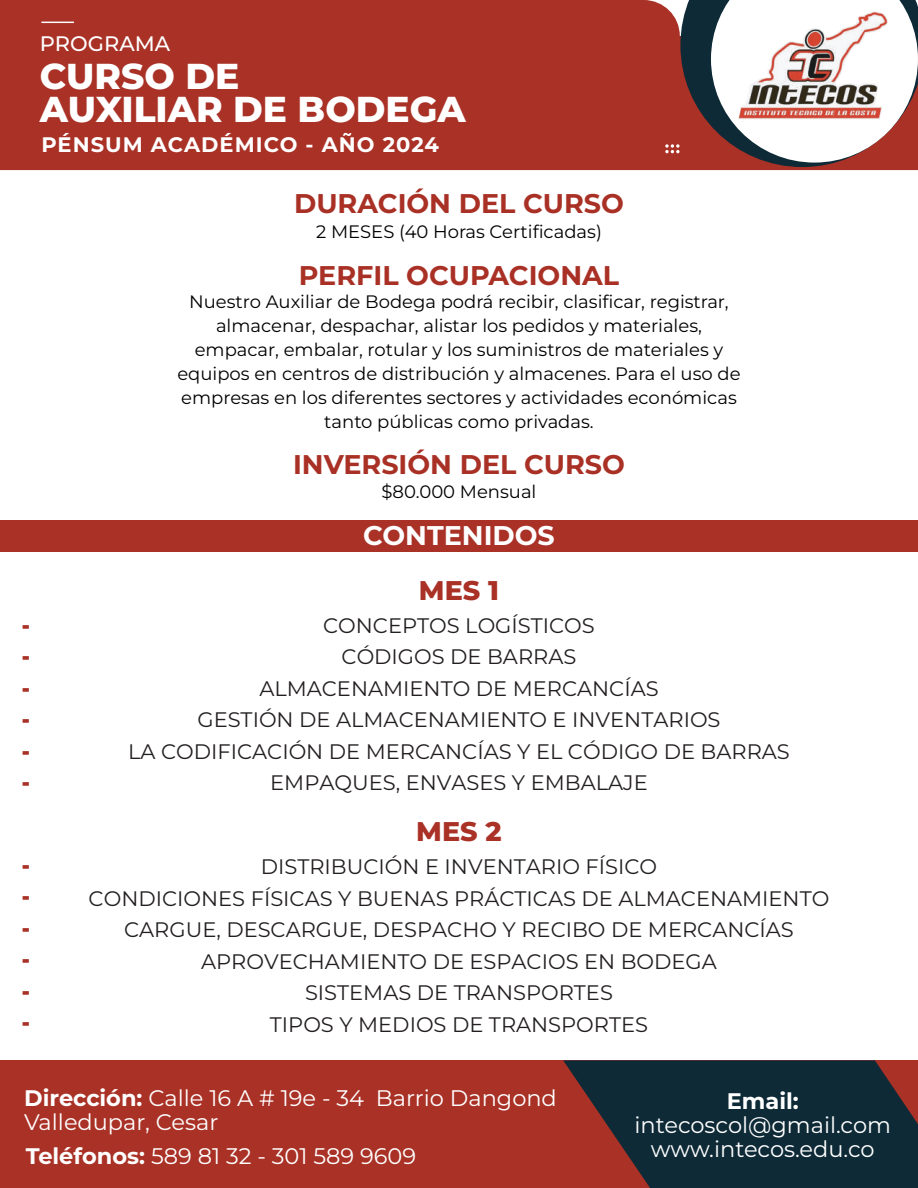
<style>
.page{position:relative;width:918px;height:1188px;background:#fff}
.page>*{position:absolute;margin:0;border:0;box-sizing:border-box;transform-origin:0 0}
.t1{font:800 36px/33px "Montserrat";color:#fff}
.t2{font:700 27px "Montserrat";color:#a93025}
.t3{font:700 27px "Montserrat";color:#fff}
.t4{font:800 27px "Montserrat";color:#a93126}
.t5{font:22.5px/24px "Montserrat";color:#fff}
.t6{font:700 22.5px "Montserrat";color:#fff}
.t7{font:21px/31.5px "Montserrat";color:#231f20;text-align:center}
.t8{font:700 21px "Montserrat";letter-spacing:.05em;color:#fff}
.t9{font:900 21px/31.5px "Montserrat";color:#a93126;text-align:justify}
.t10{font:500 21px "Montserrat";color:#fff}
.t11{font:18px/24px "Montserrat";color:#000;text-align:center}
.s1{font-weight:700}
</style>
<div class="page">
<div style="left:0;top:0;width:918px;height:170px;background:#a93126"></div>
<hr style="left:41px;top:22px;width:33px;height:1px;background:#fff">
<svg style="left:665px;top:0;width:253px;height:167px"></svg>
<div style="left:0;top:1060px;width:918px;height:128px;background:#a93126"></div>
<svg style="left:563px;top:1060px;width:355px;height:128px;fill:#0e2a37"></svg>
<div style="left:0;top:520px;width:918px;height:31px;background:#a93126"></div>
<p class="t10" style="left:40px;top:29px;width:132px">PROGRAMA</p>
<h1 class="t1" style="left:40px;top:57px;width:427px">CURSO DE<br>AUXILIAR DE BODEGA</h1>
<p class="t8" style="left:41px;top:129px;width:399px">PÉNSUM ACADÉMICO - AÑO 2024</p>
<p class="t2" style="left:294px;top:184px;width:331px">DURACIÓN DEL CURSO</p>
<p class="t11" style="left:316px;top:219px;width:287px">2 MESES (40 Horas Certificadas)</p>
<p class="t9" style="left:22px;top:608px;width:10px">- - - - - -</p>
<p class="t9" style="left:22px;top:848px;width:10px">- - - - - -</p>
<p class="t2" style="left:299px;top:256px;width:322px">PERFIL OCUPACIONAL</p>
<p class="t11" style="left:177px;top:289px;width:565px">Nuestro Auxiliar de Bodega podrá recibir, clasificar, registrar, almacenar, despachar, alistar los pedidos y materiales, empacar, embalar, rotular y los suministros de materiales y equipos en centros de distribución y almacenes. Para el uso de empresas en los diferentes sectores y actividades económicas tanto públicas como privadas.</p>
<p class="t2" style="left:293px;top:444px;width:333px">INVERSIÓN DEL CURSO</p>
<p class="t11" style="left:382px;top:479px;width:156px">$80.000 Mensual</p>
<p class="t3" style="left:363px;top:516px;width:193px">CONTENIDOS</p>
<p class="t4" style="left:419px;top:571px;width:82px">MES 1</p>
<p class="t7" style="left:128px;top:609px;width:663px">CONCEPTOS LOGÍSTICOS<br>CÓDIGOS DE BARRAS<br>ALMACENAMIENTO DE MERCANCÍAS<br>GESTIÓN DE ALMACENAMIENTO E INVENTARIOS<br>LA CODIFICACIÓN DE MERCANCÍAS Y EL CÓDIGO DE BARRAS<br>EMPAQUES, ENVASES Y EMBALAJE</p>
<p class="t4" style="left:416px;top:812px;width:87px">MES 2</p>
<p class="t7" style="left:89px;top:850px;width:742px">DISTRIBUCIÓN E INVENTARIO FÍSICO<br>CONDICIONES FÍSICAS Y BUENAS PRÁCTICAS DE ALMACENAMIENTO CARGUE, DESCARGUE, DESPACHO Y RECIBO DE MERCANCÍAS APROVECHAMIENTO DE ESPACIOS EN BODEGA<br>SISTEMAS DE TRANSPORTES<br>TIPOS Y MEDIOS DE TRANSPORTES</p>
<p class="t5" style="left:24px;top:1085px;width:534px"><span class="s1">Dirección:</span> Calle 16 A # 19e - 34 Barrio Dangond<br>Valledupar, Cesar</p>
<p class="t5" style="left:26px;top:1143px;width:392px"><span class="s1">Teléfonos:</span> 589 81 32 - 301 589 9609</p>
<p class="t6" style="left:727px;top:1084px;width:74px">Email:</p>
<p class="t5" style="left:635px;top:1112px;width:258px;text-align:center">intecoscol@gmail.com www.intecos.edu.co</p>
</div>
